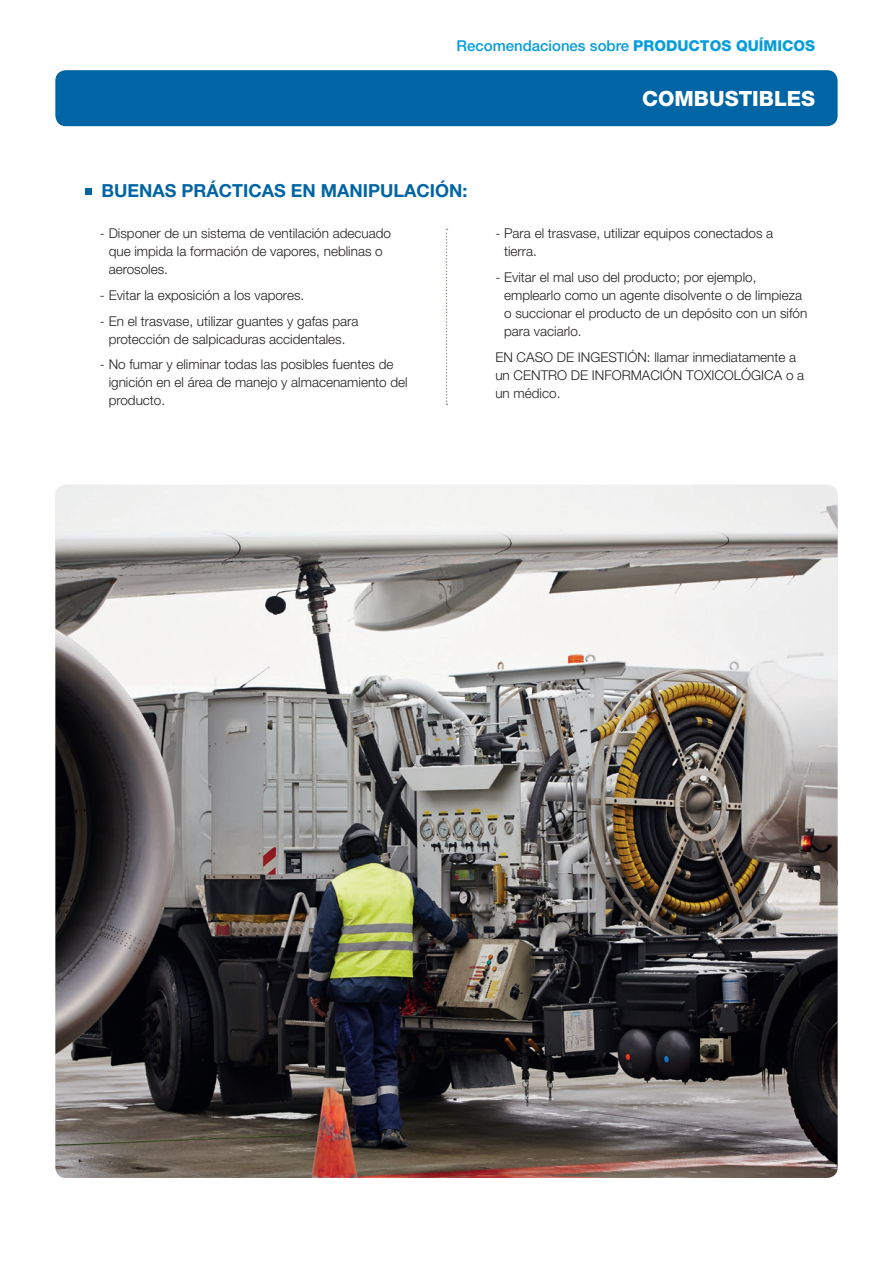
<style>
.page{position:relative;width:893px;height:1263px;background:#fff}
.page>*{position:absolute;margin:0;border:0;box-sizing:border-box;transform-origin:0 0}
.t1{font:800 21px "Helvetica Neue LT Std";color:#fff}
.t2{font:700 18px "Helvetica Neue LT Std";color:#0065a4}
.t3{font:500 15px "Helvetica Neue LT Std";color:#069ddc}
.t4{font:300 13.5px/18px "Helvetica Neue LT Std";color:#231f20}
.s1{font-weight:800}
</style>
<div class="page">
<img style="left:55px;top:485px;width:783px;height:693px">
<div style="left:55px;top:70px;width:783px;height:56px;background:#0065a4;border-radius:11px"></div>
<svg style="left:446px;top:229px;width:1px;height:176px"></svg>
<svg style="left:85px;top:188px;width:6px;height:6px"></svg>
<p class="t3" style="left:457px;top:37px;width:360px">Recomendaciones sobre <span class="s1">PRODUCTOS QUÍMICOS</span></p>
<p class="t1" style="left:642px;top:86px;width:175px">COMBUSTIBLES</p>
<p class="t2" style="left:101px;top:179px;width:368px">BUENAS PRÁCTICAS EN MANIPULACIÓN:</p>
<p class="t4" style="left:109px;top:224px;width:284px;text-indent:-9px">- Disponer de un sistema de ventilación adecuado que impida la formación de vapores, neblinas o aerosoles.</p>
<p class="t4" style="left:100px;top:286px;width:206px">- Evitar la exposición a los vapores.</p>
<p class="t4" style="left:100px;top:311px;width:260px;text-align:center">- En el trasvase, utilizar guantes y gafas para protección de salpicaduras accidentales.</p>
<p class="t4" style="left:109px;top:355px;width:301px;text-indent:-9px">- No fumar y eliminar todas las posibles fuentes de ignición en el área de manejo y almacenamiento del producto.</p>
<p class="t4" style="left:504px;top:224px;width:271px;text-indent:-9px">- Para el trasvase, utilizar equipos conectados a tierra.</p>
<p class="t4" style="left:504px;top:268px;width:305px;text-indent:-9px">- Evitar el mal uso del producto; por ejemplo, emplearlo como un agente disolvente o de limpieza o succionar el producto de un depósito con un sifón para vaciarlo.</p>
<p class="t4" style="left:495px;top:347px;width:310px">EN CASO DE INGESTIÓN: llamar inmediatamente a un CENTRO DE INFORMACIÓN TOXICOLÓGICA o a un médico.</p>
</div>
